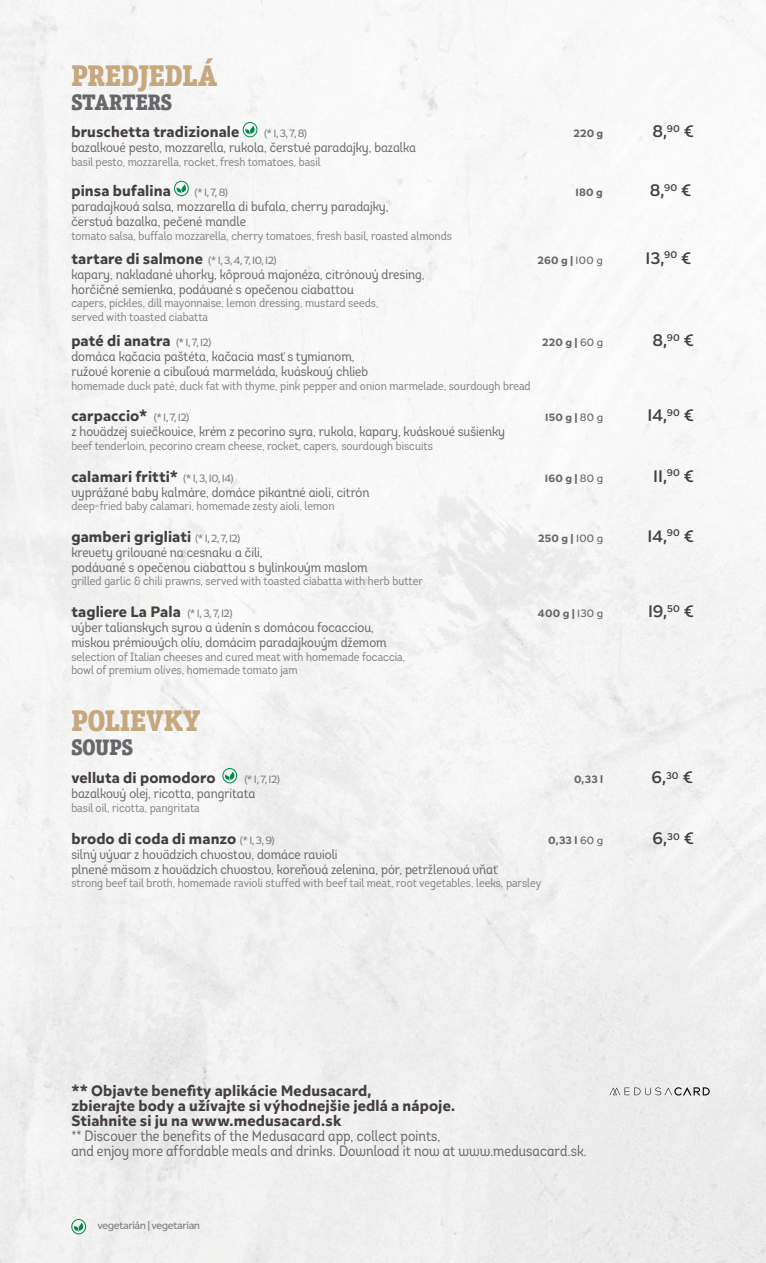
<style>
.page{position:relative;width:766px;height:1263px;background:#fff}
.page>*{position:absolute;margin:0;border:0;box-sizing:border-box;transform-origin:0 0}
.t1{font:900 30px "Schnebel Slab Pro Cond";color:#c7a77d}
.t2{font:900 22.5px "Schnebel Slab Pro Cond";color:#66676a}
.t3{font:600 16.5px "Inter";color:#443e3f}
.t4{font:800 15px/15px "Inter";letter-spacing:.01em;color:#443e3f}
.t5{font:15px/15px "Intro Cond Alt";letter-spacing:.005em;color:#66676a}
.t6{font:13.5px/15px "Intro Cond Alt";color:#66676a}
.t7{font:12px/13.5px "Intro Cond";color:#808285}
.t8{font:800 10.5px "Inter";letter-spacing:.02em;color:#66676a}
.t9{font:500 10.5px "Inter";letter-spacing:-.035em;color:#808285}
.s1{font-weight:500;font-size:10.5px;color:#808285}
.s2{font-weight:500}
</style>
<div class="page">
<img style="left:0;top:0;width:765px;height:1263px">
<div style="left:243px;top:122px;width:14px;height:15px;border:1px solid #008947;border-radius:50%"></div>
<svg style="left:245px;top:125px;width:10px;height:10px"></svg>
<div style="left:174px;top:181px;width:15px;height:15px;border:1px solid #008947;border-radius:50%"></div>
<svg style="left:176px;top:184px;width:10px;height:10px"></svg>
<div style="left:222px;top:768px;width:15px;height:15px;border:1px solid #008947;border-radius:50%"></div>
<svg style="left:224px;top:771px;width:10px;height:10px"></svg>
<div style="left:71px;top:1219px;width:15px;height:15px;border:1px solid #008947;border-radius:50%"></div>
<svg style="left:73px;top:1222px;width:10px;height:10px"></svg>
<svg style="left:609px;top:1087px;width:100px;height:8px"></svg>
<h1 class="t1" style="left:71px;top:57px;width:147px">PREDJEDLÁ</h1>
<h2 class="t2" style="left:71px;top:89px;width:102px">STARTERS</h2>
<p class="t4" style="left:71px;top:124px;width:169px">bruschetta tradizionale</p>
<p class="t9" style="left:264px;top:127px;width:45px">(* 1, 3, 7, 8)</p>
<p class="t8" style="left:573px;top:127px;width:31px">220 g</p>
<p class="t3" style="left:652px;top:121px;width:43px">8,<sup>90</sup> €</p>
<p class="t6" style="left:71px;top:140px;width:346px">bazalkové pesto, mozzarella, rukola, čerstvé paradajky, bazalka</p>
<p class="t7" style="left:71px;top:155px;width:251px">basil pesto, mozzarella, rocket, fresh tomatoes, basil</p>
<p class="t4" style="left:71px;top:183px;width:101px">pinsa bufalina</p>
<p class="t9" style="left:194px;top:186px;width:35px">(* 1, 7, 8)</p>
<p class="t8" style="left:575px;top:186px;width:29px">180 g</p>
<p class="t3" style="left:649px;top:180px;width:43px">8,<sup>90</sup> €</p>
<p class="t6" style="left:71px;top:199px;width:318px">paradajková salsa, mozzarella di bufala, cherry paradajky, čerstvá bazalka, pečené mandle</p>
<p class="t7" style="left:71px;top:229px;width:382px">tomato salsa, buffalo mozzarella, cherry tomatoes, fresh basil, roasted almonds</p>
<p class="t4" style="left:71px;top:251px;width:207px">tartare di salmone <span class="s1">(* 1, 3, 4, 7, 10, 12)</span></p>
<p class="t8" style="left:537px;top:253px;width:67px">260 g | <span class="s2">100 g</span></p>
<p class="t3" style="left:645px;top:248px;width:47px">13,<sup>90</sup> €</p>
<p class="t6" style="left:71px;top:266px;width:354px">kapary, nakladané uhorky, kôprová majonéza, citrónový dresing, horčičné semienka, podávané s opečenou ciabattou</p>
<p class="t7" style="left:71px;top:296px;width:308px">capers, pickles, dill mayonnaise, lemon dressing, mustard seeds, served with toasted ciabatta</p>
<p class="t4" style="left:71px;top:333px;width:141px">paté di anatra <span class="s1">(* 1, 7, 12)</span></p>
<p class="t8" style="left:542px;top:336px;width:62px">220 g | <span class="s2">60 g</span></p>
<p class="t3" style="left:652px;top:330px;width:43px">8,<sup>90</sup> €</p>
<p class="t6" style="left:71px;top:349px;width:298px">domáca kačacia paštéta, kačacia masť s tymianom, ružové korenie a cibuľová marmeláda, kváskový chlieb</p>
<p class="t7" style="left:71px;top:379px;width:461px">homemade duck paté, duck fat with thyme, pink pepper and onion marmelade, sourdough bread</p>
<p class="t4" style="left:71px;top:409px;width:119px">carpaccio* <span class="s1">(* 1, 7, 12)</span></p>
<p class="t8" style="left:545px;top:411px;width:60px">150 g | <span class="s2">80 g</span></p>
<p class="t3" style="left:647px;top:405px;width:48px">14,<sup>90</sup> €</p>
<p class="t6" style="left:71px;top:424px;width:435px">z hovädzej sviečkovice, krém z pecorino syra, rukola, kapary, kváskové sušienky</p>
<p class="t7" style="left:71px;top:439px;width:363px">beef tenderloin, pecorino cream cheese, rocket, capers, sourdough biscuits</p>
<p class="t4" style="left:71px;top:469px;width:164px">calamari fritti* <span class="s1">(* 1, 3, 10, 14)</span></p>
<p class="t8" style="left:544px;top:471px;width:60px">160 g | <span class="s2">80 g</span></p>
<p class="t3" style="left:653px;top:466px;width:42px">11,<sup>90</sup> €</p>
<p class="t6" style="left:71px;top:484px;width:299px">vyprážané baby kalmáre, domáce pikantné aioli, citrón</p>
<p class="t7" style="left:71px;top:499px;width:264px">deep-fried baby calamari, homemade zesty aioli, lemon</p>
<p class="t4" style="left:71px;top:529px;width:170px">gamberi grigliati <span class="s1">(* 1, 2, 7, 12)</span></p>
<p class="t8" style="left:538px;top:532px;width:67px">250 g | <span class="s2">100 g</span></p>
<p class="t3" style="left:647px;top:526px;width:48px">14,<sup>90</sup> €</p>
<p class="t6" style="left:71px;top:545px;width:298px">krevety grilované na cesnaku a čili,<br>podávané s opečenou ciabattou s bylinkovým maslom</p>
<p class="t7" style="left:71px;top:574px;width:353px">grilled garlic &amp; chili prawns, served with toasted ciabatta with herb butter</p>
<p class="t4" style="left:71px;top:604px;width:163px">tagliere La Pala <span class="s1">(* 1, 3, 7, 12)</span></p>
<p class="t8" style="left:537px;top:607px;width:67px">400 g | <span class="s2">130 g</span></p>
<p class="t3" style="left:647px;top:601px;width:47px">19,<sup>50</sup> €</p>
<p class="t6" style="left:71px;top:620px;width:317px">výber talianskych syrov a údenín s domácou focacciou, miskou prémiových olív, domácim paradajkovým džemom</p>
<p class="t7" style="left:71px;top:650px;width:335px">selection of Italian cheeses and cured meat with homemade focaccia, bowl of premium olives, homemade tomato jam</p>
<h1 class="t1" style="left:71px;top:702px;width:130px">POLIEVKY</h1>
<h2 class="t2" style="left:71px;top:733px;width:63px">SOUPS</h2>
<p class="t4" style="left:71px;top:770px;width:146px">velluta di pomodoro</p>
<p class="t9" style="left:244px;top:773px;width:37px">(* 1, 7, 12)</p>
<p class="t8" style="left:574px;top:773px;width:31px">0,33 l</p>
<p class="t3" style="left:651px;top:767px;width:43px">6,<sup>30</sup> €</p>
<p class="t6" style="left:71px;top:786px;width:185px">bazalkový olej, ricotta, pangritata</p>
<p class="t7" style="left:71px;top:801px;width:130px">basil oil, ricotta, pangritata</p>
<p class="t4" style="left:71px;top:831px;width:205px">brodo di coda di manzo <span class="s1">(* 1, 3, 9)</span></p>
<p class="t8" style="left:548px;top:833px;width:57px">0,33 l <span class="s2">60 g</span></p>
<p class="t3" style="left:652px;top:828px;width:43px">6,<sup>30</sup> €</p>
<p class="t6" style="left:71px;top:846px;width:427px">silný vývar z hovädzích chvostov, domáce ravioli<br>plnené mäsom z hovädzích chvostov, koreňová zelenina, pór, petržlenová vňať</p>
<p class="t7" style="left:71px;top:876px;width:471px">strong beef tail broth, homemade ravioli stuffed with beef tail meat, root vegetables, leeks, parsley</p>
<p class="t4" style="left:71px;top:1083px;width:385px">** Objavte benefity aplikácie Medusacard,<br>zbierajte body a užívajte si výhodnejšie jedlá a nápoje.<br>Stiahnite si ju na www.medusacard.sk</p>
<p class="t5" style="left:71px;top:1128px;width:517px">** Discover the benefits of the Medusacard app, collect points,<br>and enjoy more affordable meals and drinks. Download it now at www.medusacard.sk.</p>
<p class="t9" style="left:97px;top:1219px;width:104px">vegetarián | vegetarian</p>
</div>
